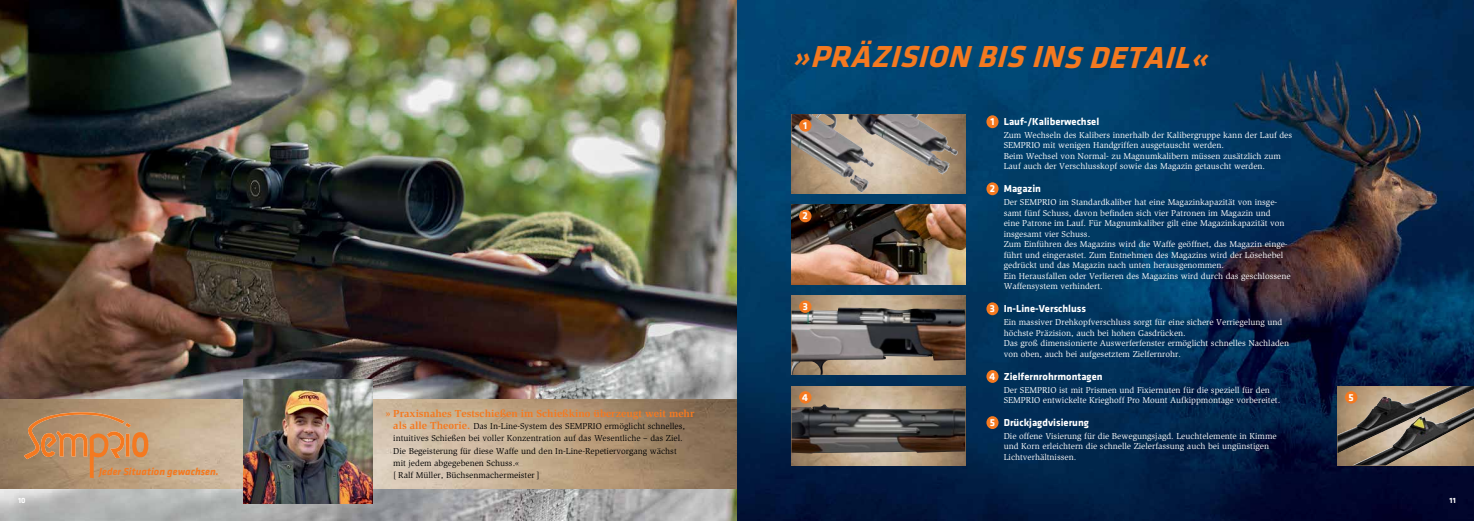
<style>
.page{position:relative;width:1474px;height:521px;background:#fff}
.page>*{position:absolute;margin:0;border:0;box-sizing:border-box;transform-origin:0 0}
.t1{font:italic 700 31.5px "Klavika";color:#f47920}
.t2{font:700 10.5px "Klavika";color:#fff}
.t3{font:700 10.5px "Slimbach Std";color:#f47920}
.t4{font:italic 700 10.5px "Klavika";color:#f47920}
.t5{font:8.75px/10.5px "Slimbach Std";color:#fff}
.t6{font:8.75px/12.2px "Slimbach Std";color:#000}
.t7{font:700 7.88px "Klavika";color:#fff}
.s1{font-weight:700;font-size:10.5px;color:#f47920}
</style>
<div class="page">
<img style="left:737px;top:0;width:736px;height:521px">
<img style="left:0;top:0;width:737px;height:521px">
<img style="left:0;top:399px;width:737px;height:90px">
<img style="left:243px;top:379px;width:129px;height:125px">
<img style="left:874px;top:114px;width:91px;height:79px">
<img style="left:791px;top:114px;width:83px;height:79px">
<img style="left:848px;top:114px;width:110px;height:60px">
<div style="left:799px;top:119px;width:12px;height:13px;background:#f47920;border-radius:50%"></div>
<img style="left:791px;top:205px;width:174px;height:79px">
<div style="left:799px;top:210px;width:12px;height:12px;background:#f47920;border-radius:50%"></div>
<img style="left:791px;top:295px;width:174px;height:13px">
<img style="left:791px;top:308px;width:174px;height:67px">
<div style="left:799px;top:300px;width:12px;height:13px;background:#f47920;border-radius:50%"></div>
<img style="left:1337px;top:386px;width:136px;height:67px">
<div style="left:1344px;top:391px;width:13px;height:12px;background:#f47920;border-radius:50%"></div>
<img style="left:1352px;top:407px;width:121px;height:58px">
<img style="left:791px;top:386px;width:174px;height:79px">
<img style="left:791px;top:404px;width:174px;height:50px">
<div style="left:799px;top:391px;width:12px;height:12px;background:#f47920;border-radius:50%"></div>
<svg style="left:24px;top:412px;width:124px;height:66px;background:#bf8f62"></svg>
<div style="left:986px;top:115px;width:12px;height:13px;background:#f47920;border-radius:50%"></div>
<div style="left:986px;top:302px;width:12px;height:13px;background:#f47920;border-radius:50%"></div>
<div style="left:986px;top:182px;width:12px;height:13px;background:#f47920;border-radius:50%"></div>
<div style="left:986px;top:370px;width:12px;height:13px;background:#f47920;border-radius:50%"></div>
<div style="left:986px;top:416px;width:12px;height:13px;background:#f47920;border-radius:50%"></div>
<p class="t4" style="left:99px;top:466px;width:121px">Jeder Situation gewachsen.</p>
<p class="t3" style="left:386px;top:407px;width:310px">» Praxisnahes Testschießen im Schießkino überzeugt weit mehr</p>
<p class="t6" style="left:393px;top:420px;width:293px"><span class="s1">als alle Theorie.</span> Das In-Line-System des SEMPRIO ermöglicht schnelles, intuitives Schießen bei voller Konzentration auf das Wesentliche – das Ziel.<br>Die Begeisterung für diese Waffe und den In-Line-Repetiervorgang wächst mit jedem abgegebenen Schuss.«<br>[ Ralf Müller, Büchsenmachermeister ]</p>
<h1 class="t1" style="left:791px;top:40px;width:427px">»PRÄZISION BIS INS DETAIL«</h1>
<p class="t2" style="left:1003px;top:116px;width:97px">Lauf-/Kaliberwechsel</p>
<p class="t5" style="left:1003px;top:130px;width:290px">Zum Wechseln des Kalibers innerhalb der Kalibergruppe kann der Lauf des SEMPRIO mit wenigen Handgriffen ausgetauscht werden.<br>Beim Wechsel von Normal- zu Magnumkalibern müssen zusätzlich zum Lauf auch der Verschlusskopf sowie das Magazin getauscht werden.</p>
<p class="t2" style="left:1003px;top:183px;width:39px">Magazin</p>
<p class="t5" style="left:1003px;top:197px;width:288px">Der SEMPRIO im Standardkaliber hat eine Magazinkapazität von insge&shy;samt fünf Schuss, davon befinden sich vier Patronen im Magazin und<br>eine Patrone im Lauf. Für Magnumkaliber gilt eine Magazinkapazität von insgesamt vier Schuss.<br>Zum Einführen des Magazins wird die Waffe geöffnet, das Magazin einge&shy;führt und eingerastet. Zum Entnehmen des Magazins wird der Lösehebel gedrückt und das Magazin nach unten herausgenommen.<br>Ein Herausfallen oder Verlieren des Magazins wird durch das geschlossene Waffensystem verhindert.</p>
<p class="t2" style="left:1003px;top:303px;width:84px">In-Line-Verschluss</p>
<p class="t5" style="left:1003px;top:317px;width:287px">Ein massiver Drehkopfverschluss sorgt für eine sichere Verriegelung und höchste Präzision, auch bei hohen Gasdrücken.<br>Das groß dimensionierte Auswerferfenster ermöglicht schnelles Nachladen von oben, auch bei aufgesetztem Zielfernrohr.</p>
<p class="t2" style="left:1003px;top:370px;width:100px">Zielfernrohrmontagen</p>
<p class="t5" style="left:1003px;top:384px;width:278px">Der SEMPRIO ist mit Prismen und Fixiernuten für die speziell für den<br>SEMPRIO entwickelte Krieghoff Pro Mount Aufkippmontage vorbereitet.</p>
<p class="t2" style="left:1003px;top:417px;width:87px">Drückjagdvisierung</p>
<p class="t5" style="left:1003px;top:431px;width:274px">Die offene Visierung für die Bewegungsjagd. Leuchtelemente in Kimme und Korn erleichtern die schnelle Zielerfassung auch bei ungünstigen<br>Lichtverhältnissen.</p>
<p class="t2" style="left:990px;top:116px;width:6px">1</p>
<p class="t2" style="left:803px;top:119px;width:6px">1</p>
<p class="t2" style="left:989px;top:183px;width:7px">2</p>
<p class="t2" style="left:802px;top:210px;width:7px">2</p>
<p class="t2" style="left:802px;top:301px;width:7px">3</p>
<p class="t2" style="left:989px;top:303px;width:7px">3</p>
<p class="t2" style="left:989px;top:370px;width:7px">4</p>
<p class="t2" style="left:989px;top:416px;width:7px">5</p>
<p class="t2" style="left:802px;top:391px;width:7px">4</p>
<p class="t2" style="left:1348px;top:391px;width:7px">5</p>
<p class="t7" style="left:18px;top:496px;width:9px">10</p>
<p class="t7" style="left:1449px;top:496px;width:8px">11</p>
</div>
